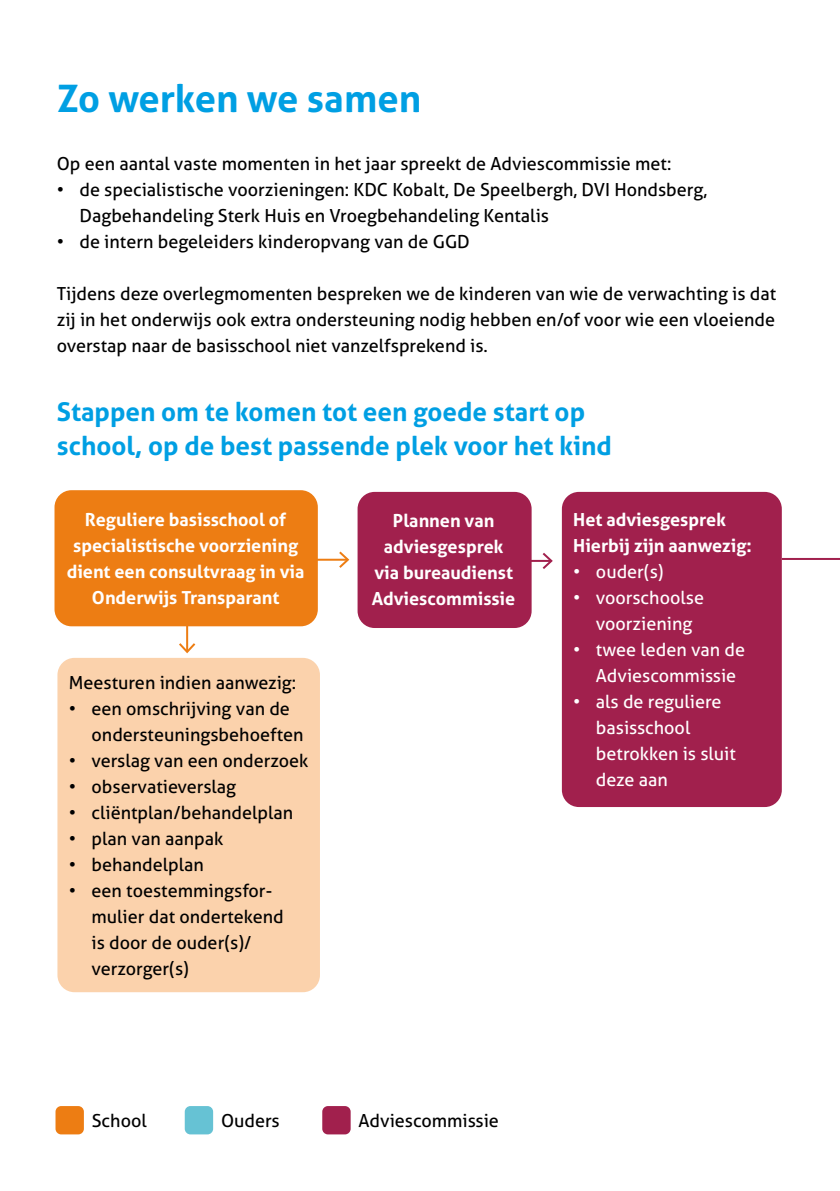
<style>
.page{position:relative;width:840px;height:1191px;background:#fff}
.page>*{position:absolute;margin:0;border:0;box-sizing:border-box;transform-origin:0 0}
.t1{font:700 38px "Aller";color:#009fe3}
.t2{font:700 26px/34px "Aller";color:#009fe3}
.t3{font:18px/26px "Aller";color:#000}
.t4{font:700 18px/26px "Aller";color:#fff;text-align:center}
.t5{font:18px/26px "Aller";color:#fff}
</style>
<div class="page">
<hr style="left:781px;top:558px;width:58px;height:2px;background:#a1204d">
<hr style="left:296px;top:559px;width:51px;height:2px;background:#ed7d13">
<svg style="left:337px;top:551px;width:13px;height:17px"></svg>
<hr style="left:186px;top:600px;width:2px;height:52px;background:#ed7d13">
<svg style="left:179px;top:641px;width:17px;height:13px"></svg>
<hr style="left:499px;top:560px;width:52px;height:2px;background:#a1204d">
<svg style="left:540px;top:553px;width:13px;height:16px"></svg>
<div style="left:54px;top:490px;width:263px;height:136px;background:#ed7d13;border-radius:17px"></div>
<div style="left:57px;top:658px;width:263px;height:334px;background:#fbd2ac;border-radius:17px"></div>
<div style="left:357px;top:492px;width:174px;height:136px;background:#a1204d;border-radius:17px"></div>
<div style="left:561px;top:492px;width:220px;height:315px;background:#a1204d;border-radius:17px"></div>
<div style="left:55px;top:1106px;width:29px;height:28px;background:#ed7d13;border-radius:6px"></div>
<div style="left:185px;top:1106px;width:28px;height:28px;background:#66c2d4;border-radius:6px"></div>
<div style="left:322px;top:1106px;width:28px;height:28px;background:#a1204d;border-radius:6px"></div>
<h1 class="t1" style="left:57px;top:75px;width:366px">Zo werken we samen</h1>
<p class="t3" style="left:57px;top:151px;width:615px">Op een aantal vaste momenten in het jaar spreekt de Adviescommissie met:</p>
<p class="t3" style="left:79px;top:177px;width:629px;text-indent:-23px">• de specialistische voorzieningen: KDC Kobalt, De Speelbergh, DVI Hondsberg,<br>Dagbehandeling Sterk Huis en Vroegbehandeling Kentalis</p>
<p class="t3" style="left:57px;top:229px;width:414px">• de intern begeleiders kinderopvang van de GGD</p>
<p class="t3" style="left:57px;top:281px;width:720px;text-align:justify">Tijdens deze overlegmomenten bespreken we de kinderen van wie de verwachting is dat zij in het onderwijs ook extra ondersteuning nodig hebben en/of voor wie een vloeiende overstap naar de basisschool niet vanzelfsprekend is.</p>
<h2 class="t2" style="left:57px;top:395px;width:556px">Stappen om te komen tot een goede start op school, op de best passende plek voor het kind</h2>
<p class="t4" style="left:67px;top:506px;width:239px">Reguliere basisschool of specialistische voorziening dient een consultvraag in via<br>Onderwijs Transparant</p>
<p class="t3" style="left:69px;top:669px;width:229px">Meesturen indien aanwezig:</p>
<p class="t3" style="left:91px;top:695px;width:213px;text-indent:-23px">• een omschrijving van de ondersteuningsbehoeften</p>
<p class="t3" style="left:69px;top:747px;width:241px">• verslag van een onderzoek</p>
<p class="t3" style="left:69px;top:773px;width:169px">• observatieverslag</p>
<p class="t3" style="left:69px;top:799px;width:226px">• cliëntplan/behandelplan</p>
<p class="t3" style="left:69px;top:825px;width:156px">• plan van aanpak</p>
<p class="t3" style="left:69px;top:851px;width:137px">• behandelplan</p>
<p class="t3" style="left:91px;top:877px;width:194px;text-indent:-23px">• een toestemmingsfor&shy;mulier dat ondertekend is door de ouder(s)/ verzorger(s)</p>
<p class="t4" style="left:372px;top:508px;width:145px">Plannen van adviesgesprek via bureaudienst<br>Adviescommissie</p>
<p class="t4" style="left:573px;top:506px;width:180px;text-align:left">Het adviesgesprek<br>Hierbij zijn aanwezig:</p>
<p class="t5" style="left:573px;top:558px;width:92px">• ouder(s)</p>
<p class="t5" style="left:595px;top:584px;width:109px;text-indent:-23px">• voorschoolse voorziening</p>
<p class="t5" style="left:595px;top:636px;width:151px;text-indent:-23px">• twee leden van de<br>Adviescommissie</p>
<p class="t5" style="left:595px;top:688px;width:141px;text-indent:-23px">• als de reguliere basisschool betrokken is sluit deze aan</p>
<p class="t3" style="left:92px;top:1107px;width:56px">School</p>
<p class="t3" style="left:221px;top:1107px;width:60px">Ouders</p>
<p class="t3" style="left:358px;top:1107px;width:142px">Adviescommissie</p>
</div>
